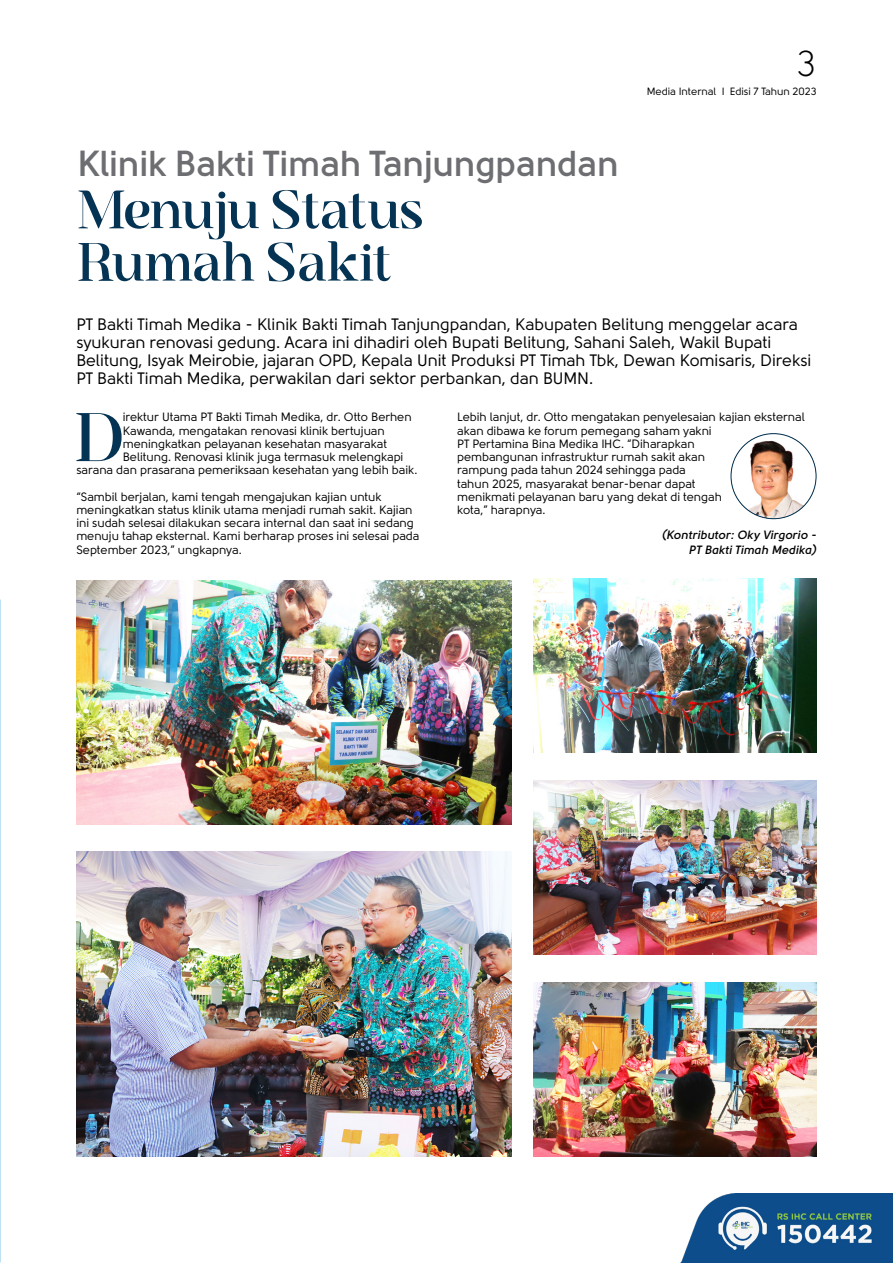
<style>
.page{position:relative;width:893px;height:1263px;background:#fff}
.page>*{position:absolute;margin:0;border:0;box-sizing:border-box;transform-origin:0 0}
.t1{font:68.55px "Sangira";color:#043353}
.t2{font:54px/52.5px "Sangira";color:#043353}
.t3{font:700 36px "Solomon Sans Semi";letter-spacing:-.01em;color:#6d6e71}
.t4{font:36px "Solomon Sans Book";color:#000}
.t5{font:16.5px/18.1px "Solomon";color:#000}
.t6{font:12px/13.2px "Solomon";color:#000}
.t7{font:12px/14.4px "Solomon Sans Semi Bold Italic";color:#000;text-align:right}
.t8{font:10.5px "Solomon";color:#000}
</style>
<div class="page">
<img style="left:76px;top:851px;width:436px;height:306px">
<img style="left:533px;top:578px;width:283px;height:175px">
<img style="left:533px;top:780px;width:283px;height:175px">
<img style="left:533px;top:982px;width:283px;height:175px">
<img style="left:76px;top:581px;width:436px;height:244px">
<img style="left:731px;top:434px;width:85px;height:85px;border-radius:43px">
<img style="left:681px;top:1193px;width:212px;height:70px">
<h3 class="t4" style="left:796px;top:44px;width:22px">3</h3>
<p class="t8" style="left:647px;top:85px;width:171px">Media Internal I Edisi 7 Tahun 2023</p>
<h3 class="t3" style="left:78px;top:143px;width:543px">Klinik Bakti Timah Tanjungpandan</h3>
<h2 class="t2" style="left:78px;top:184px;width:347px">Menuju Status<br>Rumah Sakit</h2>
<p class="t5" style="left:76px;top:315px;width:736px">PT Bakti Timah Medika - Klinik Bakti Timah Tanjungpandan, Kabupaten Belitung menggelar acara syukuran renovasi gedung. Acara ini dihadiri oleh Bupati Belitung, Sahani Saleh, Wakil Bupati Belitung, Isyak Meirobie, jajaran OPD, Kepala Unit Produksi PT Timah Tbk, Dewan Komisaris, Direksi PT Bakti Timah Medika, perwakilan dari sektor perbankan, dan BUMN.</p>
<h1 class="t1" style="left:75px;top:399px;width:49px">D</h1>
<p class="t6" style="left:123px;top:411px;width:290px">irektur Utama PT Bakti Timah Medika, dr. Otto Berhen</p>
<p class="t6" style="left:123px;top:424px;width:263px">Kawanda, mengatakan renovasi klinik bertujuan</p>
<p class="t6" style="left:123px;top:437px;width:266px">meningkatkan pelayanan kesehatan masyarakat</p>
<p class="t6" style="left:123px;top:450px;width:282px">Belitung. Renovasi klinik juga termasuk melengkapi</p>
<p class="t6" style="left:76px;top:464px;width:343px">sarana dan prasarana pemeriksaan kesehatan yang lebih baik.</p>
<p class="t6" style="left:76px;top:490px;width:345px">“Sambil berjalan, kami tengah mengajukan kajian untuk meningkatkan status klinik utama menjadi rumah sakit. Kajian ini sudah selesai dilakukan secara internal dan saat ini sedang menuju tahap eksternal. Kami berharap proses ini selesai pada September 2023,” ungkapnya.</p>
<p class="t6" style="left:457px;top:411px;width:349px">Lebih lanjut, dr. Otto mengatakan penyelesaian kajian eksternal akan dibawa ke forum pemegang saham yakni<br>PT Pertamina Bina Medika IHC. “Diharapkan<br>pembangunan infrastruktur rumah sakit akan<br>rampung pada tahun 2024 sehingga pada<br>tahun 2025, masyarakat benar-benar dapat<br>menikmati pelayanan baru yang dekat di tengah<br>kota,” harapnya.</p>
<p class="t7" style="left:661px;top:528px;width:157px">(Kontributor: Oky Virgorio -<br>PT Bakti Timah Medika)</p>
</div>
